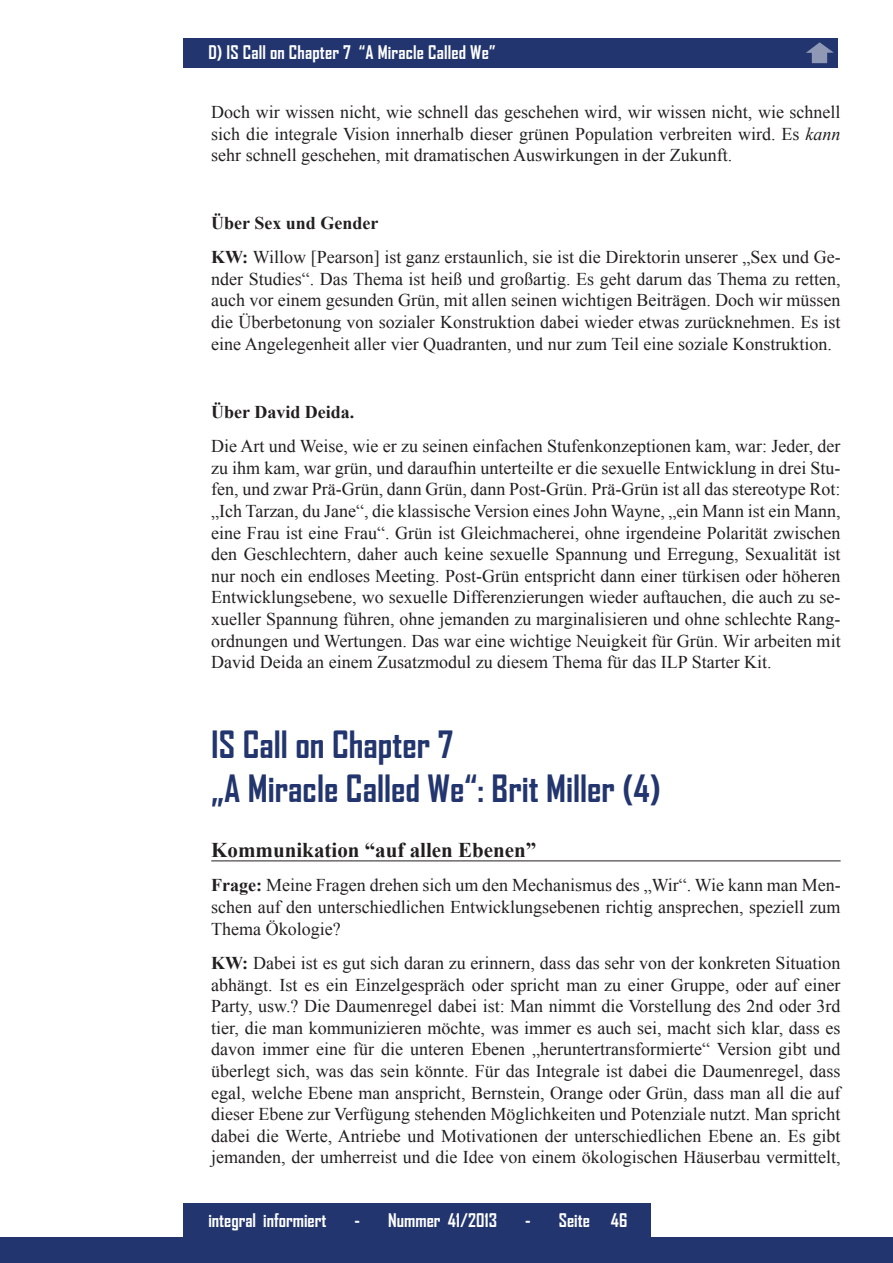
<style>
.page{position:relative;width:893px;height:1263px;background:#fff}
.page>*{position:absolute;margin:0;border:0;box-sizing:border-box;transform-origin:0 0}
.t1{font:700 36px/43.2px "Agency FB";color:#22356e}
.t2{font:700 21px "Times New Roman";color:#231f20}
.t3{font:18px/21.6px "Times New Roman";color:#231f20;text-align:justify}
.t4{font:700 18px "Agency FB";color:#fff}
.t5{font:700 18px "Times New Roman";color:#231f20}
.s1{font-style:italic}
.s2{font-weight:700}
</style>
<div class="page">
<div style="left:183px;top:38px;width:655px;height:30px;background:#22356e"></div>
<div style="left:0;top:1238px;width:893px;height:25px;background:#22356e"></div>
<div style="left:183px;top:1203px;width:468px;height:34px;background:#22356e"></div>
<hr style="left:211px;top:860px;width:630px;height:1px;background:#231f20">
<svg style="left:806px;top:42px;width:28px;height:21px"></svg>
<p class="t4" style="left:208px;top:41px;width:289px">D) IS Call on Chapter 7 “A Miracle Called We”</p>
<p class="t3" style="left:211px;top:101px;width:631px">Doch wir wissen nicht, wie schnell das geschehen wird, wir wissen nicht, wie schnell sich die integrale Vision innerhalb dieser grünen Population verbreiten wird. Es <span class="s1">kann </span>sehr schnell geschehen, mit dramatischen Auswirkungen in der Zukunft.</p>
<p class="t3" style="left:211px;top:205px;width:631px;line-height:34.3px"><span class="s2">Über Sex und Gender<br>KW:</span> Willow [Pearson] ist ganz erstaunlich, sie ist die Direktorin unserer „Sex und Ge-</p>
<p class="t3" style="left:211px;top:268px;width:631px">nder Studies“. Das Thema ist heiß und großartig. Es geht darum das Thema zu retten, auch vor einem gesunden Grün, mit allen seinen wichtigen Beiträgen. Doch wir müssen die Überbetonung von sozialer Konstruktion dabei wieder etwas zurücknehmen. Es ist eine Angelegenheit aller vier Quadranten, und nur zum Teil eine soziale Konstruktion.</p>
<p class="t5" style="left:211px;top:399px;width:145px">Über David Deida.</p>
<p class="t3" style="left:211px;top:435px;width:631px">Die Art und Weise, wie er zu seinen einfachen Stufenkonzeptionen kam, war: Jeder, der zu ihm kam, war grün, und daraufhin unterteilte er die sexuelle Entwicklung in drei Stu&shy;fen, und zwar Prä-Grün, dann Grün, dann Post-Grün. Prä-Grün ist all das stereotype Rot: „Ich Tarzan, du Jane“, die klassische Version eines John Wayne, „ein Mann ist ein Mann, eine Frau ist eine Frau“. Grün ist Gleichmacherei, ohne irgendeine Polarität zwischen den Geschlechtern, daher auch keine sexuelle Spannung und Erregung, Sexualität ist nur noch ein endloses Meeting. Post-Grün entspricht dann einer türkisen oder höheren Entwicklungsebene, wo sexuelle Differenzierungen wieder auftauchen, die auch zu se&shy;xueller Spannung führen, ohne jemanden zu marginalisieren und ohne schlechte Rang&shy;ordnungen und Wertungen. Das war eine wichtige Neuigkeit für Grün. Wir arbeiten mit David Deida an einem Zusatzmodul zu diesem Thema für das ILP Starter Kit.</p>
<h1 class="t1" style="left:211px;top:722px;width:451px">IS Call on Chapter 7<br>„A Miracle Called We“: Brit Miller (4)</h1>
<p class="t2" style="left:211px;top:835px;width:326px">Kommunikation “auf allen Ebenen”</p>
<p class="t3" style="left:211px;top:874px;width:631px"><span class="s2">Frage:</span> Meine Fragen drehen sich um den Mechanismus des „Wir“. Wie kann man Men&shy;schen auf den unterschiedlichen Entwicklungsebenen richtig ansprechen, speziell zum Thema Ökologie?</p>
<p class="t3" style="left:211px;top:952px;width:631px"><span class="s2">KW:</span> Dabei ist es gut sich daran zu erinnern, dass das sehr von der konkreten Situation abhängt. Ist es ein Einzelgespräch oder spricht man zu einer Gruppe, oder auf einer Party, usw.? Die Daumenregel dabei ist: Man nimmt die Vorstellung des 2nd oder 3rd tier, die man kommunizieren möchte, was immer es auch sei, macht sich klar, dass es davon immer eine für die unteren Ebenen „heruntertransformierte“ Version gibt und überlegt sich, was das sein könnte. Für das Integrale ist dabei die Daumenregel, dass egal, welche Ebene man anspricht, Bernstein, Orange oder Grün, dass man all die auf dieser Ebene zur Verfügung stehenden Möglichkeiten und Potenziale nutzt. Man spricht dabei die Werte, Antriebe und Motivationen der unterschiedlichen Ebene an. Es gibt jemanden, der umherreist und die Idee von einem ökologischen Häuserbau vermittelt,</p>
<p class="t4" style="left:208px;top:1208px;width:120px">integral informiert</p>
<p class="t4" style="left:355px;top:1208px;width:144px">- Nummer 41/2013</p>
<p class="t4" style="left:525px;top:1208px;width:104px">- Seite 46</p>
</div>
